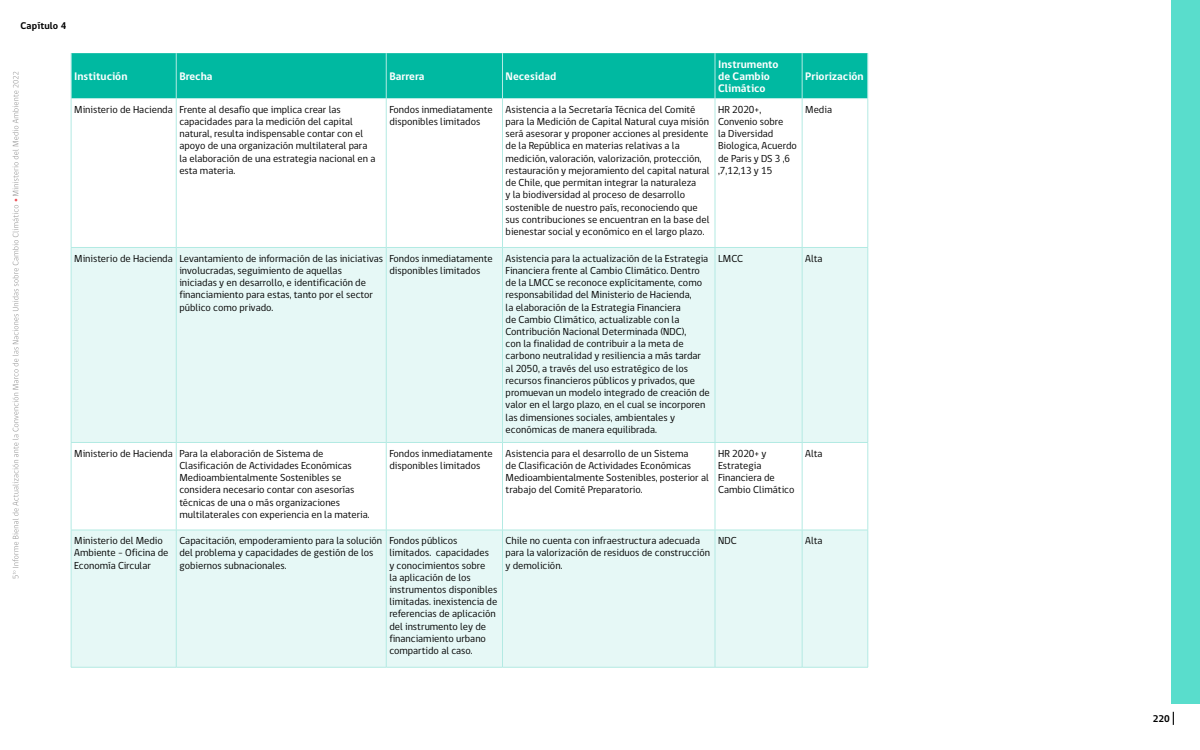
<style>
.page{position:relative;width:1200px;height:750px;background:#fff}
.page>*{position:absolute;margin:0;border:0;box-sizing:border-box;transform-origin:0 0}
.t1{font:700 11.25px/12.2px "gob CL";color:#fff}
.t2{font:10.44px/12.2px "gob CL";color:#000}
.t3{font:700 10px "gob CL";letter-spacing:.01em;color:#000}
</style>
<div class="page">
<svg style="left:1173px;top:712px;width:1px;height:13px"></svg>
<div style="left:1172px;top:0;width:28px;height:704px;background:#59ddcc"></div>
<svg style="left:12px;top:72px;width:7px;height:506px"></svg>
<div style="left:72px;top:53px;width:796px;height:45px;background:#00b9a1"></div>
<svg style="left:72px;top:248px;width:796px;height:419px;fill:#e6f8f6"></svg>
<hr style="left:176px;top:53px;width:1px;height:45px;background:#b3eae3">
<hr style="left:386px;top:53px;width:1px;height:45px;background:#b3eae3">
<hr style="left:502px;top:53px;width:1px;height:45px;background:#b3eae3">
<hr style="left:386px;top:99px;width:1px;height:148px;background:#b3eae3">
<hr style="left:502px;top:99px;width:1px;height:148px;background:#b3eae3">
<hr style="left:715px;top:99px;width:1px;height:148px;background:#b3eae3">
<hr style="left:802px;top:99px;width:1px;height:148px;background:#b3eae3">
<hr style="left:868px;top:99px;width:1px;height:148px;background:#b3eae3">
<hr style="left:71px;top:247px;width:105px;height:1px;background:#b3eae3">
<hr style="left:176px;top:247px;width:210px;height:1px;background:#b3eae3">
<hr style="left:386px;top:247px;width:116px;height:1px;background:#b3eae3">
<hr style="left:386px;top:248px;width:1px;height:194px;background:#b3eae3">
<hr style="left:502px;top:247px;width:213px;height:1px;background:#b3eae3">
<hr style="left:502px;top:248px;width:1px;height:194px;background:#b3eae3">
<hr style="left:715px;top:247px;width:87px;height:1px;background:#b3eae3">
<hr style="left:715px;top:248px;width:1px;height:194px;background:#b3eae3">
<hr style="left:802px;top:247px;width:66px;height:1px;background:#b3eae3">
<hr style="left:802px;top:248px;width:1px;height:194px;background:#b3eae3">
<hr style="left:868px;top:248px;width:1px;height:194px;background:#b3eae3">
<hr style="left:71px;top:442px;width:105px;height:1px;background:#b3eae3">
<hr style="left:176px;top:442px;width:210px;height:1px;background:#b3eae3">
<hr style="left:386px;top:442px;width:116px;height:1px;background:#b3eae3">
<hr style="left:386px;top:443px;width:1px;height:87px;background:#b3eae3">
<hr style="left:502px;top:442px;width:213px;height:1px;background:#b3eae3">
<hr style="left:502px;top:443px;width:1px;height:87px;background:#b3eae3">
<hr style="left:715px;top:442px;width:87px;height:1px;background:#b3eae3">
<hr style="left:715px;top:443px;width:1px;height:87px;background:#b3eae3">
<hr style="left:802px;top:442px;width:66px;height:1px;background:#b3eae3">
<hr style="left:802px;top:443px;width:1px;height:87px;background:#b3eae3">
<hr style="left:868px;top:443px;width:1px;height:87px;background:#b3eae3">
<hr style="left:71px;top:530px;width:105px;height:1px;background:#b3eae3">
<hr style="left:176px;top:530px;width:210px;height:1px;background:#b3eae3">
<hr style="left:386px;top:530px;width:116px;height:1px;background:#b3eae3">
<hr style="left:386px;top:530px;width:1px;height:137px;background:#b3eae3">
<hr style="left:502px;top:530px;width:213px;height:1px;background:#b3eae3">
<hr style="left:502px;top:530px;width:1px;height:137px;background:#b3eae3">
<hr style="left:715px;top:530px;width:87px;height:1px;background:#b3eae3">
<hr style="left:715px;top:530px;width:1px;height:137px;background:#b3eae3">
<hr style="left:802px;top:530px;width:66px;height:1px;background:#b3eae3">
<hr style="left:802px;top:530px;width:1px;height:137px;background:#b3eae3">
<hr style="left:868px;top:530px;width:1px;height:137px;background:#b3eae3">
<hr style="left:71px;top:667px;width:105px;height:1px;background:#b3eae3">
<hr style="left:176px;top:667px;width:210px;height:1px;background:#b3eae3">
<hr style="left:386px;top:667px;width:116px;height:1px;background:#b3eae3">
<hr style="left:502px;top:667px;width:213px;height:1px;background:#b3eae3">
<hr style="left:715px;top:667px;width:87px;height:1px;background:#b3eae3">
<hr style="left:802px;top:667px;width:66px;height:1px;background:#b3eae3">
<hr style="left:71px;top:53px;width:1px;height:45px;background:#b3eae3">
<hr style="left:715px;top:53px;width:1px;height:45px;background:#b3eae3">
<hr style="left:802px;top:53px;width:1px;height:45px;background:#b3eae3">
<hr style="left:868px;top:53px;width:1px;height:45px;background:#b3eae3">
<hr style="left:71px;top:98px;width:105px;height:1px;background:#b3eae3">
<hr style="left:176px;top:98px;width:210px;height:1px;background:#b3eae3">
<hr style="left:386px;top:98px;width:116px;height:1px;background:#b3eae3">
<hr style="left:502px;top:98px;width:213px;height:1px;background:#b3eae3">
<hr style="left:715px;top:98px;width:87px;height:1px;background:#b3eae3">
<hr style="left:802px;top:98px;width:66px;height:1px;background:#b3eae3">
<hr style="left:71px;top:99px;width:1px;height:148px;background:#b3eae3">
<hr style="left:176px;top:99px;width:1px;height:148px;background:#b3eae3">
<hr style="left:71px;top:248px;width:1px;height:194px;background:#b3eae3">
<hr style="left:176px;top:248px;width:1px;height:194px;background:#b3eae3">
<hr style="left:71px;top:443px;width:1px;height:87px;background:#b3eae3">
<hr style="left:176px;top:443px;width:1px;height:87px;background:#b3eae3">
<hr style="left:71px;top:530px;width:1px;height:137px;background:#b3eae3">
<hr style="left:176px;top:530px;width:1px;height:137px;background:#b3eae3">
<p class="t3" style="left:21px;top:18px;width:47px">Capítulo 4</p>
<p class="t1" style="left:74px;top:70px;width:55px">Institución</p>
<p class="t1" style="left:179px;top:70px;width:35px">Brecha</p>
<p class="t1" style="left:389px;top:70px;width:37px">Barrera</p>
<p class="t1" style="left:506px;top:70px;width:52px">Necesidad</p>
<p class="t1" style="left:718px;top:58px;width:62px">Instrumento de Cambio<br>Climático</p>
<p class="t1" style="left:805px;top:70px;width:60px">Priorización</p>
<p class="t2" style="left:179px;top:103px;width:198px;text-indent:-105px">Ministerio de Hacienda Frente al desafío que implica crear las capacidades para la medición del capital natural, resulta indispensable contar con el apoyo de una organización multilateral para la elaboración de una estrategia nacional en a esta materia.</p>
<p class="t2" style="left:389px;top:103px;width:105px">Fondos inmediatamente disponibles limitados</p>
<p class="t2" style="left:506px;top:103px;width:205px">Asistencia a la Secretaría Técnica del Comité para la Medición de Capital Natural cuya misión será asesorar y proponer acciones al presidente de la República en materias relativas a la medición, valoración, valorización, protección, restauración y mejoramiento del capital natural de Chile, que permitan integrar la naturaleza<br>y la biodiversidad al proceso de desarrollo sostenible de nuestro país, reconociendo que sus contribuciones se encuentran en la base del bienestar social y económico en el largo plazo.</p>
<p class="t2" style="left:718px;top:103px;width:80px">HR 2020+,<br>Convenio sobre<br>la Diversidad<br>Biologica, Acuerdo de Paris y DS 3 ,6 ,7,12,13 y 15</p>
<p class="t2" style="left:805px;top:103px;width:28px">Media</p>
<p class="t2" style="left:179px;top:252px;width:205px;text-indent:-105px">Ministerio de Hacienda Levantamiento de información de las iniciativas involucradas, seguimiento de aquellas<br>iniciadas y en desarrollo, e identificación de financiamiento para estas, tanto por el sector público como privado.</p>
<p class="t2" style="left:389px;top:252px;width:105px">Fondos inmediatamente disponibles limitados</p>
<p class="t2" style="left:506px;top:252px;width:206px">Asistencia para la actualización de la Estrategia Financiera frente al Cambio Climático. Dentro de la LMCC se reconoce explícitamente, como responsabilidad del Ministerio de Hacienda,<br>la elaboración de la Estrategia Financiera<br>de Cambio Climático, actualizable con la Contribución Nacional Determinada (NDC),<br>con la finalidad de contribuir a la meta de carbono neutralidad y resiliencia a más tardar al 2050, a través del uso estratégico de los recursos financieros públicos y privados, que promuevan un modelo integrado de creación de valor en el largo plazo, en el cual se incorporen las dimensiones sociales, ambientales y económicas de manera equilibrada.</p>
<p class="t2" style="left:718px;top:252px;width:26px">LMCC</p>
<p class="t2" style="left:805px;top:252px;width:19px">Alta</p>
<p class="t2" style="left:179px;top:447px;width:192px;text-indent:-105px">Ministerio de Hacienda Para la elaboración de Sistema de Clasificación de Actividades Económicas Medioambientalmente Sostenibles se considera necesario contar con asesorías técnicas de una o más organizaciones multilaterales con experiencia en la materia.</p>
<p class="t2" style="left:389px;top:447px;width:105px">Fondos inmediatamente disponibles limitados</p>
<p class="t2" style="left:506px;top:447px;width:205px">Asistencia para el desarrollo de un Sistema<br>de Clasificación de Actividades Económicas Medioambientalmente Sostenibles, posterior al trabajo del Comité Preparatorio.</p>
<p class="t2" style="left:718px;top:447px;width:78px">HR 2020+ y<br>Estrategia<br>Financiera de<br>Cambio Climático</p>
<p class="t2" style="left:805px;top:447px;width:19px">Alta</p>
<p class="t2" style="left:74px;top:535px;width:96px">Ministerio del Medio<br>Ambiente - Oficina de<br>Economía Circular</p>
<p class="t2" style="left:179px;top:535px;width:204px">Capacitación, empoderamiento para la solución del problema y capacidades de gestión de los gobiernos subnacionales.</p>
<p class="t2" style="left:389px;top:535px;width:110px">Fondos públicos limitados. capacidades<br>y conocimientos sobre<br>la aplicación de los instrumentos disponibles limitadas. inexistencia de referencias de aplicación del instrumento ley de financiamiento urbano compartido al caso.</p>
<p class="t2" style="left:506px;top:535px;width:206px">Chile no cuenta con infraestructura adecuada para la valorización de residuos de construcción y demolición.</p>
<p class="t2" style="left:718px;top:535px;width:20px">NDC</p>
<p class="t2" style="left:805px;top:535px;width:19px">Alta</p>
<p class="t3" style="left:1153px;top:712px;width:19px">220</p>
</div>
